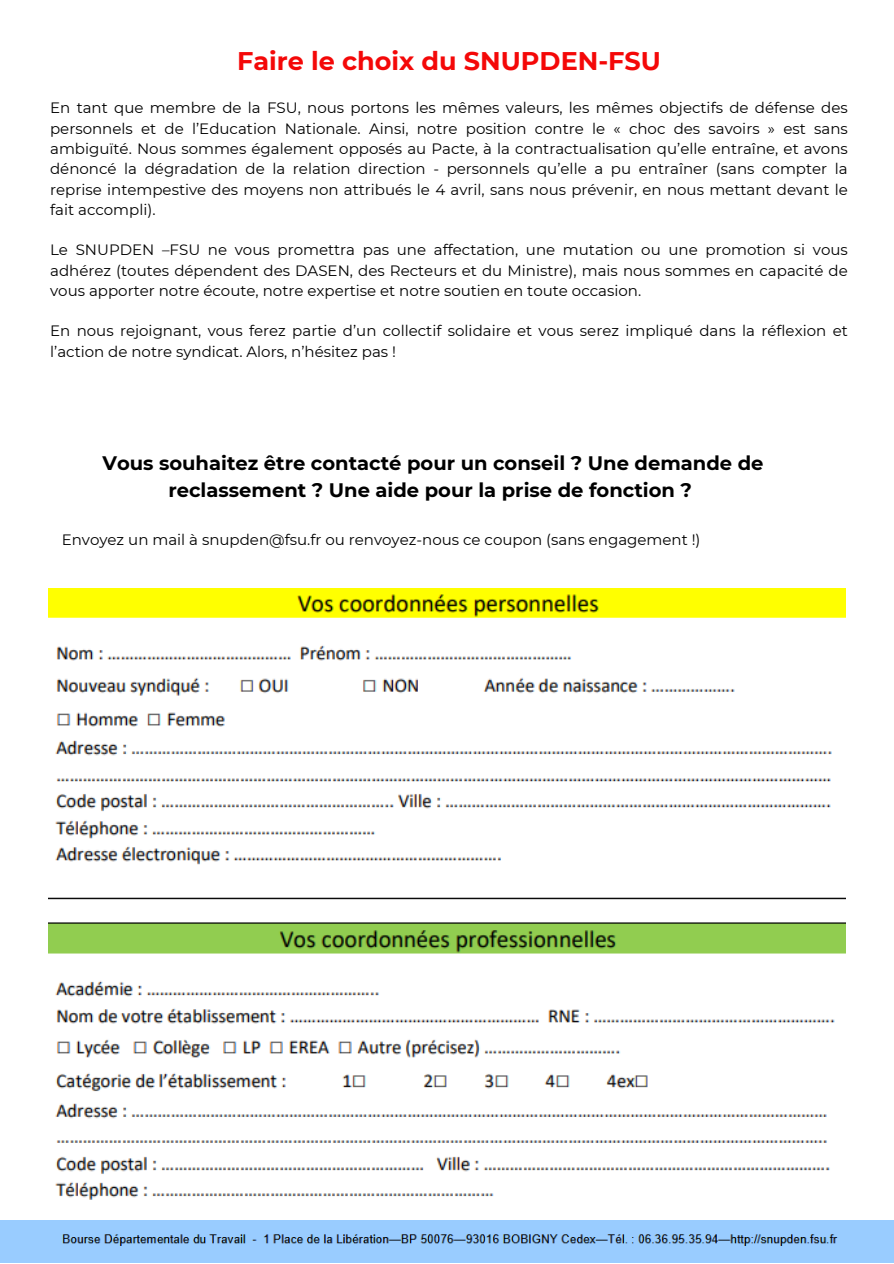
<style>
.page{position:relative;width:894px;height:1264px;background:#fff}
.page>*{position:absolute;margin:0;border:0;box-sizing:border-box;transform-origin:0 0}
.t1{font:700 25.5px "Montserrat";color:#f40808}
.t2{font:700 19.5px/27px "Montserrat";color:#000;text-align:center}
.t3{font:15px/20.2px "Montserrat";color:#000;text-align:justify}
</style>
<div class="page">
<img style="left:0;top:1220px;width:893px;height:42px">
<img style="left:48px;top:588px;width:797px;height:612px">
<p class="t1" style="left:237px;top:45px;width:425px">Faire le choix du SNUPDEN-FSU</p>
<p class="t3" style="left:50px;top:98px;width:799px">En tant que membre de la FSU, nous portons les mêmes valeurs, les mêmes objectifs de défense des personnels et de l’Education Nationale. Ainsi, notre position contre le « choc des savoirs » est sans ambiguïté. Nous sommes également opposés au Pacte, à la contractualisation qu’elle entraîne, et avons dénoncé la dégradation de la relation direction - personnels qu’elle a pu entraîner (sans compter la reprise intempestive des moyens non attribués le 4 avril, sans nous prévenir, en nous mettant devant le fait accompli).</p>
<h2 class="t3" style="left:50px;top:240px;width:799px">Le SNUPDEN –FSU ne vous promettra pas une affectation, une mutation ou une promotion si vous adhérez (toutes dépendent des DASEN, des Recteurs et du Ministre), mais nous sommes en capacité de vous apporter notre écoute, notre expertise et notre soutien en toute occasion.</h2>
<p class="t3" style="left:50px;top:321px;width:799px">En nous rejoignant, vous ferez partie d’un collectif solidaire et vous serez impliqué dans la réflexion et l’action de notre syndicat. Alors, n’hésitez pas !</p>
<p class="t2" style="left:102px;top:450px;width:662px">Vous souhaitez être contacté pour un conseil ? Une demande de reclassement ? Une aide pour la prise de fonction ?</p>
<p class="t3" style="left:62px;top:529px;width:640px">Envoyez un mail à snupden@fsu.fr ou renvoyez-nous ce coupon (sans engagement !)</p>
</div>
